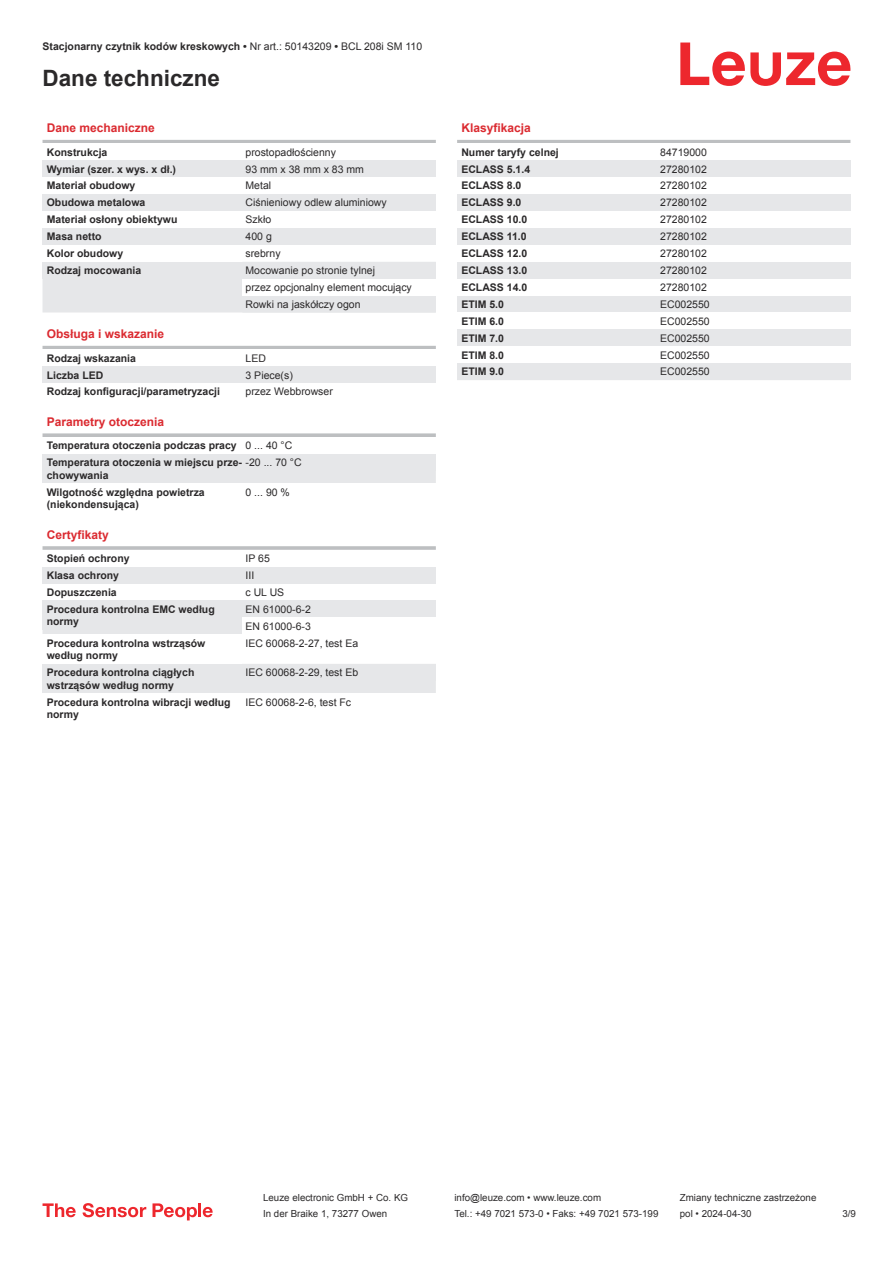
<style>
.page{position:relative;width:893px;height:1263px;background:#fff}
.page>*{position:absolute;margin:0;border:0;box-sizing:border-box;transform-origin:0 0}
.t1{font:700 22.5px "Arial";color:#2b292a}
.t2{font:700 12px "Arial";color:#db2a30}
.t3{font:700 10.5px/12.6px "Arial";color:#2b292a}
.t4{font:10.5px/17px "Arial";color:#2b292a}
.t5{font:9.75px "Arial";color:#2b292a}
.s1{font-weight:400}
</style>
<div class="page">
<svg style="left:680px;top:43px;width:170px;height:43px"></svg>
<svg style="left:43px;top:279px;width:393px;height:414px"></svg>
<hr style="left:43px;top:140px;width:393px;height:3px;background:#bdbfc1">
<div style="left:43px;top:160px;width:199px;height:17px;background:#e6e7e9"></div>
<div style="left:242px;top:160px;width:194px;height:17px;background:#e6e7e9"></div>
<div style="left:43px;top:194px;width:199px;height:17px;background:#e6e7e9"></div>
<div style="left:242px;top:194px;width:194px;height:17px;background:#e6e7e9"></div>
<div style="left:43px;top:228px;width:199px;height:17px;background:#e6e7e9"></div>
<div style="left:242px;top:228px;width:194px;height:17px;background:#e6e7e9"></div>
<div style="left:43px;top:262px;width:199px;height:17px;background:#e6e7e9"></div>
<div style="left:242px;top:262px;width:194px;height:50px;background:#e6e7e9"></div>
<div style="left:242px;top:279px;width:194px;height:17px;background:#fff"></div>
<div style="left:43px;top:329px;width:393px;height:19px;background:#fff"></div>
<hr style="left:43px;top:346px;width:393px;height:3px;background:#bdbfc1">
<div style="left:43px;top:349px;width:199px;height:17px;background:#fff"></div>
<div style="left:242px;top:349px;width:194px;height:17px;background:#fff"></div>
<div style="left:43px;top:366px;width:199px;height:17px;background:#e6e7e9"></div>
<div style="left:242px;top:366px;width:194px;height:17px;background:#e6e7e9"></div>
<div style="left:43px;top:383px;width:199px;height:17px;background:#fff"></div>
<div style="left:242px;top:383px;width:194px;height:17px;background:#fff"></div>
<div style="left:43px;top:417px;width:393px;height:18px;background:#fff"></div>
<svg style="left:43px;top:433px;width:393px;height:4px;background:#c3c5c7"></svg>
<div style="left:43px;top:437px;width:199px;height:17px;background:#fff"></div>
<div style="left:242px;top:437px;width:194px;height:17px;background:#fff"></div>
<div style="left:43px;top:454px;width:199px;height:29px;background:#e6e7e9"></div>
<div style="left:242px;top:454px;width:194px;height:17px;background:#e6e7e9"></div>
<div style="left:43px;top:483px;width:199px;height:30px;background:#fff"></div>
<div style="left:242px;top:483px;width:194px;height:17px;background:#fff"></div>
<div style="left:43px;top:530px;width:393px;height:18px;background:#fff"></div>
<hr style="left:43px;top:546px;width:393px;height:4px;background:#c7c9cb">
<div style="left:43px;top:550px;width:199px;height:17px;background:#fff"></div>
<div style="left:242px;top:550px;width:194px;height:17px;background:#fff"></div>
<div style="left:43px;top:567px;width:199px;height:17px;background:#e6e7e9"></div>
<div style="left:242px;top:567px;width:194px;height:17px;background:#e6e7e9"></div>
<div style="left:43px;top:584px;width:199px;height:16px;background:#fff"></div>
<div style="left:242px;top:584px;width:194px;height:16px;background:#fff"></div>
<div style="left:43px;top:600px;width:199px;height:30px;background:#e6e7e9"></div>
<div style="left:242px;top:600px;width:194px;height:17px;background:#e6e7e9"></div>
<div style="left:242px;top:617px;width:194px;height:17px;background:#fff"></div>
<div style="left:43px;top:634px;width:199px;height:30px;background:#fff"></div>
<div style="left:242px;top:634px;width:194px;height:17px;background:#fff"></div>
<div style="left:43px;top:664px;width:199px;height:29px;background:#e6e7e9"></div>
<div style="left:242px;top:664px;width:194px;height:17px;background:#e6e7e9"></div>
<hr style="left:457px;top:140px;width:393px;height:3px;background:#bdbfc1">
<div style="left:457px;top:160px;width:200px;height:17px;background:#e6e7e9"></div>
<div style="left:657px;top:160px;width:193px;height:17px;background:#e6e7e9"></div>
<div style="left:457px;top:194px;width:200px;height:17px;background:#e6e7e9"></div>
<div style="left:657px;top:194px;width:193px;height:17px;background:#e6e7e9"></div>
<div style="left:457px;top:228px;width:200px;height:17px;background:#e6e7e9"></div>
<div style="left:657px;top:228px;width:193px;height:17px;background:#e6e7e9"></div>
<div style="left:457px;top:262px;width:200px;height:17px;background:#e6e7e9"></div>
<div style="left:657px;top:262px;width:193px;height:17px;background:#e6e7e9"></div>
<div style="left:457px;top:296px;width:200px;height:16px;background:#e6e7e9"></div>
<div style="left:657px;top:296px;width:193px;height:16px;background:#e6e7e9"></div>
<div style="left:457px;top:329px;width:200px;height:17px;background:#e6e7e9"></div>
<div style="left:657px;top:329px;width:193px;height:17px;background:#e6e7e9"></div>
<div style="left:457px;top:363px;width:200px;height:17px;background:#e6e7e9"></div>
<div style="left:657px;top:363px;width:193px;height:17px;background:#e6e7e9"></div>
<svg style="left:43px;top:1203px;width:33px;height:14px"></svg>
<svg style="left:83px;top:1203px;width:63px;height:14px"></svg>
<svg style="left:153px;top:1203px;width:44px;height:17px"></svg>
<hr style="left:198px;top:1203px;width:3px;height:14px;background:#ed272d">
<svg style="left:203px;top:1207px;width:10px;height:10px"></svg>
<p class="t3" style="left:43px;top:41px;width:381px">Stacjonarny czytnik kodów kreskowych • <span class="s1">Nr art.: 50143209</span> • <span class="s1">BCL 208i SM 110</span></p>
<h1 class="t1" style="left:43px;top:70px;width:179px">Dane techniczne</h1>
<p class="t2" style="left:47px;top:120px;width:110px">Dane mechaniczne</p>
<p class="t3" style="left:47px;top:147px;width:62px">Konstrukcja</p>
<p class="t4" style="left:246px;top:143px;width:92px">prostopadłościenny</p>
<p class="t3" style="left:47px;top:163px;width:131px">Wymiar (szer. x wys. x dł.)</p>
<p class="t4" style="left:246px;top:160px;width:120px">93 mm x 38 mm x 83 mm</p>
<p class="t3" style="left:47px;top:180px;width:90px">Materiał obudowy</p>
<p class="t4" style="left:246px;top:177px;width:27px">Metal</p>
<p class="t3" style="left:47px;top:196px;width:100px">Obudowa metalowa</p>
<p class="t4" style="left:246px;top:194px;width:143px">Ciśnieniowy odlew aluminiowy</p>
<p class="t3" style="left:47px;top:213px;width:132px">Materiał osłony obiektywu</p>
<p class="t4" style="left:246px;top:211px;width:27px">Szkło</p>
<p class="t3" style="left:47px;top:231px;width:56px">Masa netto</p>
<p class="t4" style="left:246px;top:228px;width:28px">400 g</p>
<p class="t3" style="left:47px;top:247px;width:78px">Kolor obudowy</p>
<p class="t4" style="left:246px;top:246px;width:37px">srebrny</p>
<p class="t3" style="left:47px;top:264px;width:96px">Rodzaj mocowania</p>
<p class="t4" style="left:246px;top:262px;width:168px">Mocowanie po stronie tylnej<br>przez opcjonalny element mocujący<br>Rowki na jaskółczy ogon</p>
<p class="t2" style="left:47px;top:325px;width:119px">Obsługa i wskazanie</p>
<p class="t3" style="left:47px;top:353px;width:91px">Rodzaj wskazania</p>
<p class="t4" style="left:246px;top:349px;width:22px">LED</p>
<p class="t3" style="left:47px;top:369px;width:58px">Liczba LED</p>
<p class="t4" style="left:246px;top:367px;width:49px">3 Piece(s)</p>
<p class="t3" style="left:47px;top:385px;width:175px">Rodzaj konfiguracji/parametryzacji</p>
<p class="t4" style="left:246px;top:384px;width:89px">przez Webbrowser</p>
<p class="t2" style="left:47px;top:413px;width:119px">Parametry otoczenia</p>
<p class="t3" style="left:47px;top:437px;width:256px;line-height:17px">Temperatura otoczenia podczas pracy <span class="s1">0 ... 40 °C<br></span>Temperatura otoczenia w miejscu prze- <span class="s1">-20 ... 70 °C</span></p>
<p class="t3" style="left:47px;top:467px;width:160px;line-height:17px">chowywania<br>Wilgotność względna powietrza</p>
<p class="t3" style="left:47px;top:498px;width:94px">(niekondensująca)</p>
<p class="t4" style="left:246px;top:484px;width:46px">0 ... 90 %</p>
<p class="t2" style="left:47px;top:526px;width:64px">Certyfikaty</p>
<p class="t3" style="left:47px;top:552px;width:84px">Stopień ochrony</p>
<p class="t4" style="left:246px;top:551px;width:26px">IP 65</p>
<p class="t3" style="left:47px;top:570px;width:74px">Klasa ochrony</p>
<p class="t4" style="left:246px;top:568px;width:10px">III</p>
<p class="t3" style="left:47px;top:587px;width:72px">Dopuszczenia</p>
<p class="t4" style="left:246px;top:585px;width:40px">c UL US</p>
<p class="t3" style="left:47px;top:603px;width:170px">Procedura kontrolna EMC według normy</p>
<p class="t4" style="left:246px;top:600px;width:67px">EN 61000-6-2<br>EN 61000-6-3</p>
<p class="t3" style="left:47px;top:637px;width:160px">Procedura kontrolna wstrząsów według normy</p>
<p class="t4" style="left:246px;top:634px;width:114px">IEC 60068-2-27, test Ea</p>
<p class="t3" style="left:47px;top:666px;width:149px">Procedura kontrolna ciągłych wstrząsów według normy</p>
<p class="t4" style="left:246px;top:664px;width:114px">IEC 60068-2-29, test Eb</p>
<p class="t3" style="left:47px;top:696px;width:185px">Procedura kontrolna wibracji według normy</p>
<p class="t4" style="left:246px;top:693px;width:107px">IEC 60068-2-6, test Fc</p>
<p class="t2" style="left:461px;top:120px;width:71px">Klasyfikacja</p>
<p class="t3" style="left:461px;top:146px;width:99px">Numer taryfy celnej</p>
<p class="t4" style="left:660px;top:144px;width:48px">84719000</p>
<p class="t3" style="left:461px;top:163px;width:70px">ECLASS 5.1.4</p>
<p class="t4" style="left:660px;top:161px;width:48px">27280102</p>
<p class="t3" style="left:461px;top:180px;width:62px">ECLASS 8.0</p>
<p class="t4" style="left:660px;top:178px;width:48px">27280102</p>
<p class="t3" style="left:461px;top:196px;width:62px">ECLASS 9.0</p>
<p class="t4" style="left:660px;top:195px;width:48px">27280102</p>
<p class="t3" style="left:461px;top:213px;width:67px">ECLASS 10.0</p>
<p class="t4" style="left:660px;top:212px;width:48px">27280102</p>
<p class="t3" style="left:461px;top:230px;width:67px">ECLASS 11.0</p>
<p class="t4" style="left:660px;top:229px;width:48px">27280102</p>
<p class="t3" style="left:461px;top:247px;width:67px">ECLASS 12.0</p>
<p class="t4" style="left:660px;top:246px;width:48px">27280102</p>
<p class="t3" style="left:461px;top:264px;width:67px">ECLASS 13.0</p>
<p class="t4" style="left:660px;top:263px;width:48px">27280102</p>
<p class="t3" style="left:461px;top:281px;width:67px">ECLASS 14.0</p>
<p class="t4" style="left:660px;top:280px;width:48px">27280102</p>
<p class="t3" style="left:461px;top:298px;width:44px">ETIM 5.0</p>
<p class="t4" style="left:660px;top:296px;width:51px">EC002550</p>
<p class="t3" style="left:461px;top:315px;width:44px">ETIM 6.0</p>
<p class="t4" style="left:660px;top:312px;width:51px">EC002550</p>
<p class="t3" style="left:461px;top:332px;width:44px">ETIM 7.0</p>
<p class="t4" style="left:660px;top:329px;width:51px">EC002550</p>
<p class="t3" style="left:461px;top:349px;width:44px">ETIM 8.0</p>
<p class="t4" style="left:660px;top:346px;width:51px">EC002550</p>
<p class="t3" style="left:461px;top:366px;width:44px">ETIM 9.0</p>
<p class="t4" style="left:660px;top:363px;width:51px">EC002550</p>
<p class="t5" style="left:263px;top:1191px;width:146px">Leuze electronic GmbH + Co. KG</p>
<p class="t5" style="left:454px;top:1191px;width:148px">info@leuze.com • www.leuze.com</p>
<p class="t5" style="left:680px;top:1191px;width:138px">Zmiany techniczne zastrzeżone</p>
<p class="t5" style="left:263px;top:1210px;width:126px">In der Braike 1, 73277 Owen</p>
<p class="t5" style="left:454px;top:1207px;width:205px">Tel.: +49 7021 573-0 • Faks: +49 7021 573-199</p>
<p class="t5" style="left:680px;top:1207px;width:73px">pol • 2024-04-30</p>
<p class="t5" style="left:842px;top:1210px;width:15px">3 /9</p>
</div>
